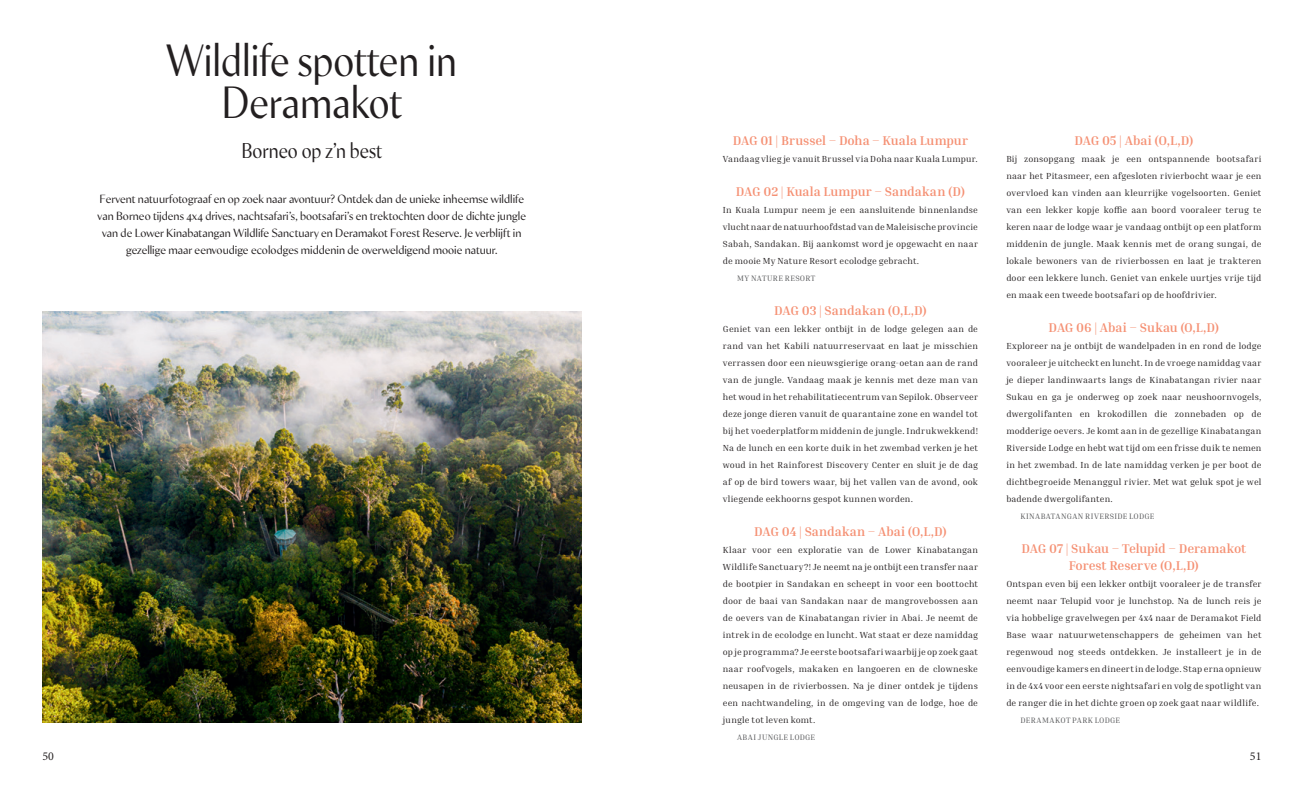
<style>
.page{position:relative;width:1304px;height:794px;background:#fff}
.page>*{position:absolute;margin:0;border:0;box-sizing:border-box;transform-origin:0 0}
.t1{font:42px/42px "Min Sans";color:#231f20;text-align:center;scale:.9 1}
.t2{font:20px "Min Sans";color:#231f20;scale:.9 1}
.t3{font:700 13px/17px "Inria Serif";letter-spacing:-.005em;color:#f59073;text-align:center}
.t4{font:12px "Minion Pro";color:#231f20}
.t5{font:11px/17px "Min Sans";color:#231f20;text-align:center}
.t6{font:9px/17px "Inria Serif";letter-spacing:.015em;color:#231f20;text-align:justify}
.t7{font:8px "Inria Serif";letter-spacing:.045em;color:#57585a}
</style>
<div class="page">
<img style="left:43px;top:312px;width:538px;height:410px">
<h1 class="t1" style="left:167px;top:40px;width:324px">Wildlife spotten in<br>Deramakot</h1>
<h2 class="t2" style="left:242px;top:139px;width:158px">Borneo op z’n best</h2>
<p class="t5" style="left:98px;top:191px;width:430px">Fervent natuurfotograaf en op zoek naar avontuur? Ontdek dan de unieke inheemse wildlife van Borneo tijdens 4x4 drives, nachtsafari’s, bootsafari’s en trektochten door de dichte jungle van de Lower Kinabatangan Wildlife Sanctuary en Deramakot Forest Reserve. Je verblijft in gezellige maar eenvoudige ecolodges middenin de overweldigend mooie natuur.</p>
<h3 class="t3" style="left:733px;top:131px;width:237px">DAG 01 | Brussel – Doha – Kuala Lumpur</h3>
<p class="t6" style="left:723px;top:150px;width:257px">Vandaag vlieg je vanuit Brussel via Doha naar Kuala Lumpur.</p>
<h3 class="t3" style="left:736px;top:182px;width:231px">DAG 02 | Kuala Lumpur – Sandakan (D)</h3>
<p class="t6" style="left:723px;top:201px;width:257px">In Kuala Lumpur neem je een aansluitende binnenlandse vlucht naar de natuurhoofdstad van de Maleisische provincie Sabah, Sandakan. Bij aankomst word je opgewacht en naar de mooie My Nature Resort ecolodge gebracht.</p>
<p class="t7" style="left:737px;top:273px;width:80px">MY NATURE RESORT</p>
<h3 class="t3" style="left:774px;top:301px;width:154px">DAG 03 | Sandakan (O,L,D)</h3>
<p class="t6" style="left:723px;top:320px;width:257px">Geniet van een lekker ontbijt in de lodge gelegen aan de rand van het Kabili natuurreservaat en laat je misschien verrassen door een nieuwsgierige orang-oetan aan de rand van de jungle. Vandaag maak je kennis met deze man van het woud in het rehabilitatiecentrum van Sepilok. Observeer deze jonge dieren vanuit de quarantaine zone en wandel tot bij het voederplatform middenin de jungle. Indrukwekkend!<br>Na de lunch en een korte duik in het zwembad verken je het woud in het Rainforest Discovery Center en sluit je de dag af op de bird towers waar, bij het vallen van de avond, ook vliegende eekhoorns gespot kunnen worden.</p>
<h3 class="t3" style="left:754px;top:522px;width:194px">DAG 04 | Sandakan – Abai (O,L,D)</h3>
<p class="t6" style="left:723px;top:541px;width:257px">Klaar voor een exploratie van de Lower Kinabatangan Wildlife Sanctuary?! Je neemt na je ontbijt een transfer naar de bootpier in Sandakan en scheept in voor een boottocht door de baai van Sandakan naar de mangrovebossen aan de oevers van de Kinabatangan rivier in Abai. Je neemt de intrek in de ecolodge en luncht. Wat staat er deze namiddag op je programma? Je eerste bootsafari waarbij je op zoek gaat naar roofvogels, makaken en langoeren en de clowneske neusapen in de rivierbossen. Na je diner ontdek je tijdens een nachtwandeling, in de omgeving van de lodge, hoe de jungle tot leven komt.</p>
<p class="t7" style="left:737px;top:732px;width:80px">ABAI JUNGLE LODGE</p>
<h3 class="t3" style="left:1074px;top:131px;width:120px">DAG 05 | Abai (O,L,D)</h3>
<p class="t6" style="left:1006px;top:150px;width:257px">Bij zonsopgang maak je een ontspannende bootsafari naar het Pitasmeer, een afgesloten rivierbocht waar je een overvloed kan vinden aan kleurrijke vogelsoorten. Geniet van een lekker kopje koffie aan boord vooraleer terug te keren naar de lodge waar je vandaag ontbijt op een platform middenin de jungle. Maak kennis met de orang sungai, de lokale bewoners van de rivierbossen en laat je trakteren door een lekkere lunch. Geniet van enkele uurtjes vrije tijd en maak een tweede bootsafari op de hoofdrivier.</p>
<h3 class="t3" style="left:1049px;top:318px;width:172px">DAG 06 | Abai – Sukau (O,L,D)</h3>
<p class="t6" style="left:1006px;top:337px;width:257px">Exploreer na je ontbijt de wandelpaden in en rond de lodge vooraleer je uitcheckt en luncht. In de vroege namiddag vaar je dieper landinwaarts langs de Kinabatangan rivier naar Sukau en ga je onderweg op zoek naar neushoornvogels, dwergolifanten en krokodillen die zonnebaden op de modderige oevers. Je komt aan in de gezellige Kinabatangan Riverside Lodge en hebt wat tijd om een frisse duik te nemen in het zwembad. In de late namiddag verken je per boot de dichtbegroeide Menanggul rivier. Met wat geluk spot je wel badende dwergolifanten.</p>
<p class="t7" style="left:1020px;top:511px;width:135px">KINABATANGAN RIVERSIDE LODGE</p>
<h3 class="t3" style="left:1021px;top:539px;width:226px">DAG 07 | Sukau – Telupid – Deramakot<br>Forest Reserve (O,L,D)</h3>
<p class="t6" style="left:1006px;top:575px;width:257px">Ontspan even bij een lekker ontbijt vooraleer je de transfer neemt naar Telupid voor je lunchstop. Na de lunch reis je via hobbelige gravelwegen per 4x4 naar de Deramakot Field Base waar natuurwetenschappers de geheimen van het regenwoud nog steeds ontdekken. Je installeert je in de eenvoudige kamers en dineert in de lodge. Stap erna opnieuw in de 4x4 voor een eerste nightsafari en volg de spotlight van de ranger die in het dichte groen op zoek gaat naar wildlife.</p>
<p class="t7" style="left:1020px;top:715px;width:101px">DERAMAKOT PARK LODGE</p>
<h3 class="t4" style="left:43px;top:748px;width:13px">50</h3>
<h3 class="t4" style="left:1250px;top:748px;width:13px">51</h3>
</div>
